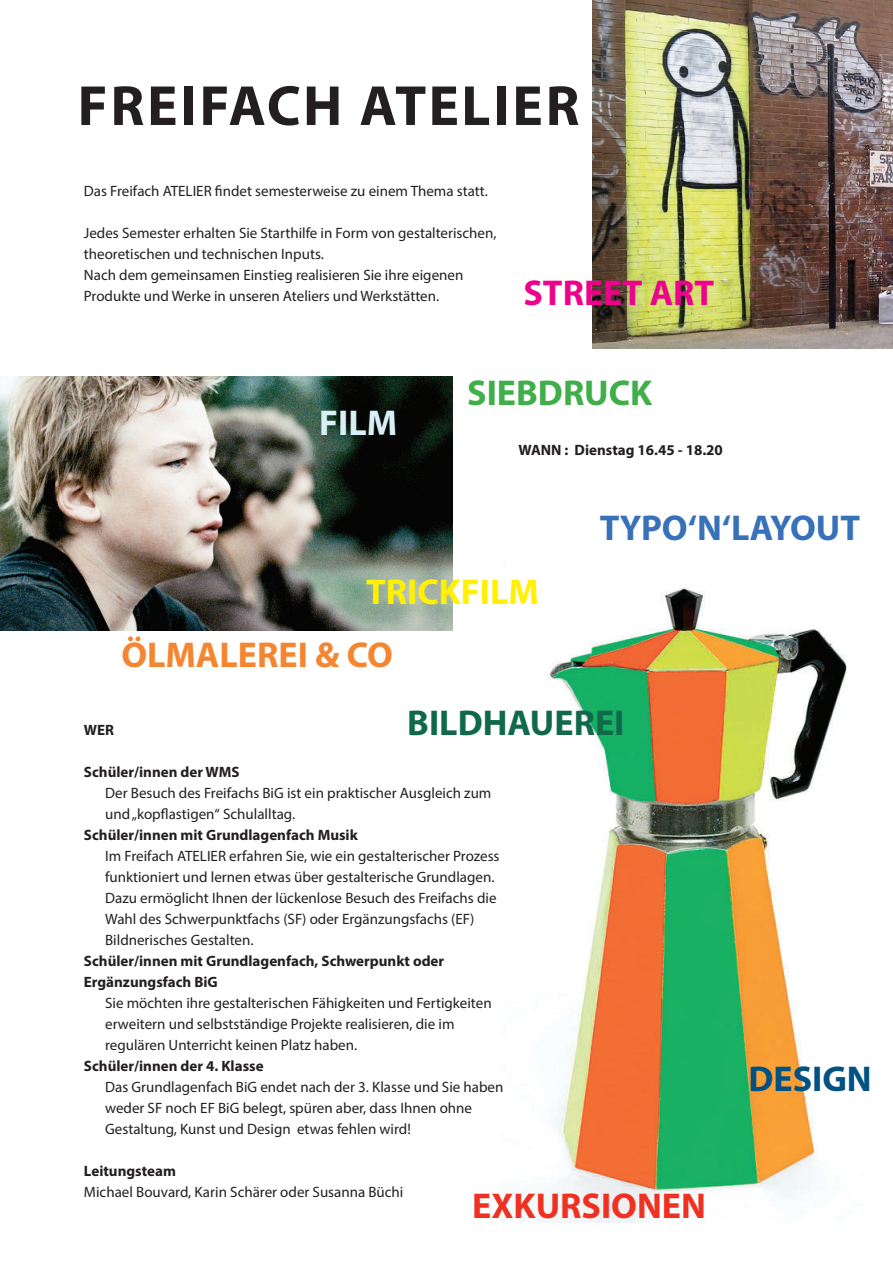
<style>
.page{position:relative;width:893px;height:1263px;background:#fff}
.page>*{position:absolute;margin:0;border:0;box-sizing:border-box;transform-origin:0 0}
.t1{font:700 57px "Myriad Pro";letter-spacing:.05em;color:#231f20}
.t2{font:700 36px "Myriad Pro";color:#3771b8}
.t3{font:700 36px "Myriad Pro";color:#f58631}
.t4{font:700 36px "Myriad Pro";color:#11694b}
.t5{font:700 36px "Myriad Pro";color:#ef3122}
.t6{font:700 36px "Myriad Pro";color:#40ae49}
.t7{font:700 36px "Myriad Pro";color:#ed028c}
.t8{font:700 36px "Myriad Pro";color:#fff101}
.t9{font:700 36px "Myriad Pro";color:#015283}
.t10{font:700 36px "Myriad Pro";color:#d7eff5}
.t11{font:15px/21px "Myriad Pro";color:#231f20}
.t12{font:700 15px/21px "Myriad Pro";color:#231f20}
</style>
<div class="page">
<img style="left:506px;top:585px;width:341px;height:637px">
<img style="left:593px;top:0;width:300px;height:348px">
<img style="left:0;top:376px;width:452px;height:255px">
<h1 class="t1" style="left:78px;top:69px;width:503px">FREIFACH ATELIER</h1>
<p class="t11" style="left:84px;top:180px;width:405px">Das Freifach ATELIER findet semesterweise zu einem Thema statt.</p>
<p class="t11" style="left:84px;top:222px;width:414px">Jedes Semester erhalten Sie Starthilfe in Form von gestalterischen, theoretischen und technischen Inputs.<br>Nach dem gemeinsamen Einstieg realisieren Sie ihre eigenen Produkte und Werke in unseren Ateliers und Werkstätten.</p>
<h2 class="t7" style="left:523px;top:269px;width:192px">STREET ART</h2>
<h2 class="t10" style="left:319px;top:400px;width:80px">FILM</h2>
<h2 class="t6" style="left:467px;top:369px;width:186px">SIEBDRUCK</h2>
<p class="t12" style="left:519px;top:438px;width:206px">WANN : Dienstag 16.45 - 18.20</p>
<h2 class="t2" style="left:600px;top:504px;width:262px">TYPO‘N‘LAYOUT</h2>
<h2 class="t8" style="left:366px;top:568px;width:174px">TRICKFILM</h2>
<h2 class="t3" style="left:121px;top:631px;width:273px">ÖLMALEREI &amp; CO</h2>
<h2 class="t4" style="left:407px;top:700px;width:219px">BILDHAUEREI</h2>
<p class="t12" style="left:84px;top:719px;width:32px">WER</p>
<p class="t12" style="left:84px;top:761px;width:157px">Schüler/innen der WMS</p>
<p class="t11" style="left:105px;top:782px;width:388px">Der Besuch des Freifachs BiG ist ein praktischer Ausgleich zum und „kopflastigen“ Schulalltag.</p>
<p class="t12" style="left:84px;top:824px;width:275px">Schüler/innen mit Grundlagenfach Musik</p>
<p class="t11" style="left:105px;top:845px;width:396px">Im Freifach ATELIER erfahren Sie, wie ein gestalterischer Prozess funktioniert und lernen etwas über gestalterische Grundlagen.<br>Dazu ermöglicht Ihnen der lückenlose Besuch des Freifachs die Wahl des Schwerpunktfachs (SF) oder Ergänzungsfachs (EF)<br>Bildnerisches Gestalten.</p>
<p class="t12" style="left:84px;top:950px;width:362px">Schüler/innen mit Grundlagenfach, Schwerpunkt oder<br>Ergänzungsfach BiG</p>
<p class="t11" style="left:105px;top:992px;width:388px">Sie möchten ihre gestalterischen Fähigkeiten und Fertigkeiten erweitern und selbstständige Projekte realisieren, die im regulären Unterricht keinen Platz haben.</p>
<p class="t12" style="left:84px;top:1055px;width:181px">Schüler/innen der 4. Klasse</p>
<p class="t11" style="left:105px;top:1076px;width:400px">Das Grundlagenfach BiG endet nach der 3. Klasse und Sie haben weder SF noch EF BiG belegt, spüren aber, dass Ihnen ohne<br>Gestaltung, Kunst und Design etwas fehlen wird!</p>
<p class="t12" style="left:84px;top:1160px;width:94px">Leitungsteam</p>
<p class="t11" style="left:84px;top:1181px;width:321px">Michael Bouvard, Karin Schärer oder Susanna Büchi</p>
<h2 class="t5" style="left:472px;top:1183px;width:235px">EXKURSIONEN</h2>
<h2 class="t9" style="left:748px;top:1055px;width:125px">DESIGN</h2>
</div>
